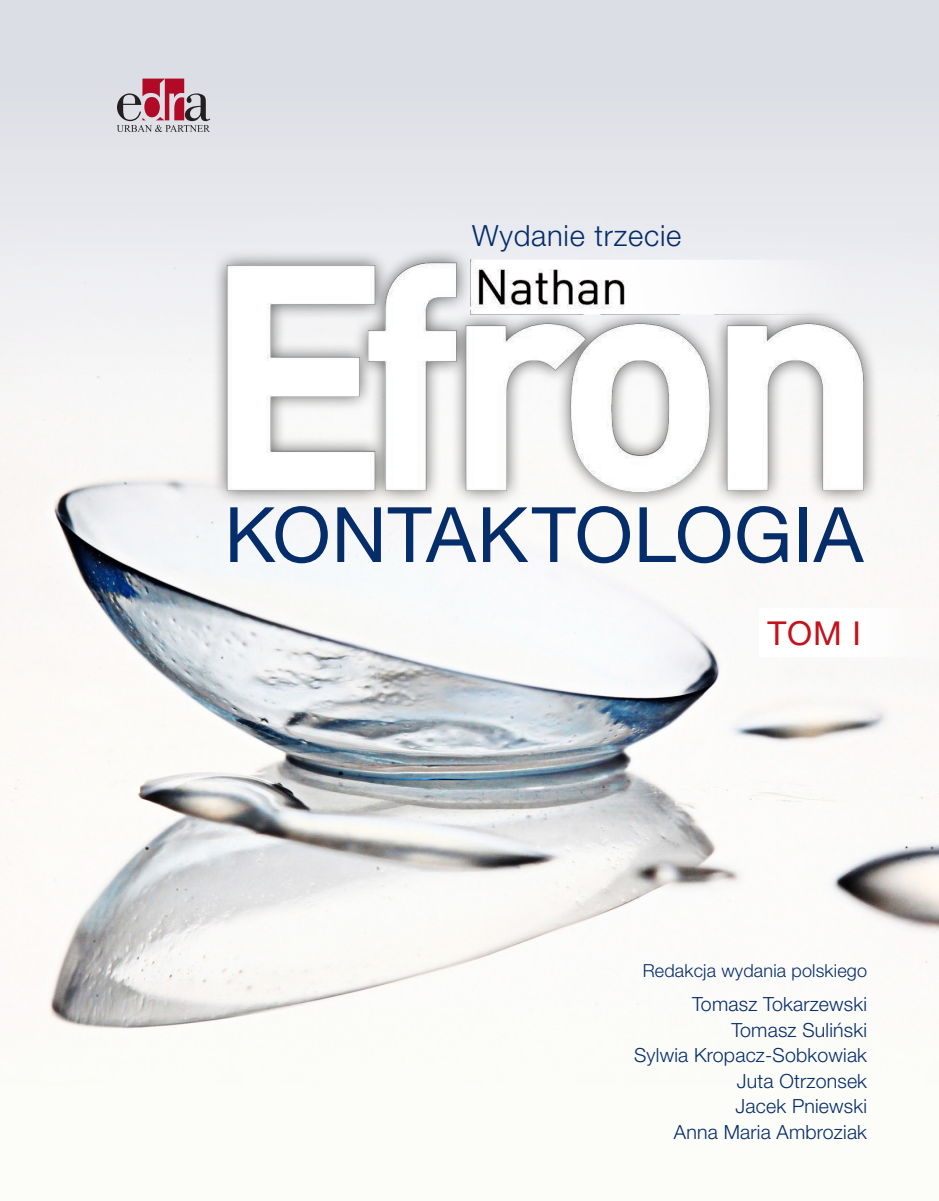
<style>
.page{position:relative;width:939px;height:1201px;background:#fff}
.page>*{position:absolute;margin:0;border:0;box-sizing:border-box;transform-origin:0 0}
.t1{font:76.5px "Helvetica Neue LT Pro";letter-spacing:.01em;color:#052d6a}
.t2{font:33px "Helvetica Neue LT Pro";color:#c4121a}
.t3{font:300 29.25px "Helvetica Neue LT Pro";letter-spacing:.025em;color:#052d6a}
.t4{font:300 19.5px "Helvetica Neue LT Pro";letter-spacing:.01em;color:#052d6a}
.t5{font:300 18px "Helvetica Neue LT Pro";letter-spacing:.01em;color:#052d6a}
</style>
<div class="page">
<img style="left:0;top:373px;width:939px;height:638px">
<div style="left:0;top:1011px;width:939px;height:189px;background:#fcfdf8"></div>
<div style="left:0;top:0;width:939px;height:373px;background:#edeef2"></div>
<div style="left:0;top:0;width:939px;height:264px;background:#dfe1e7"></div>
<img style="left:175px;top:222px;width:739px;height:350px">
<div style="left:758px;top:609px;width:181px;height:48px;background:#fff"></div>
<svg style="left:117px;top:79px;width:93px;height:53px"></svg>
<p class="t3" style="left:472px;top:218px;width:211px">Wydanie trzecie</p>
<p class="t1" style="left:224px;top:489px;width:640px">KONTAKTOLOGIA</p>
<h2 class="t2" style="left:767px;top:613px;width:95px">TOM I</h2>
<p class="t5" style="left:642px;top:959px;width:226px">Redakcja wydania polskiego</p>
<p class="t4" style="left:692px;top:992px;width:176px">Tomasz Tokarzewski</p>
<p class="t4" style="left:731px;top:1017px;width:137px">Tomasz Suliński</p>
<p class="t4" style="left:634px;top:1043px;width:234px">Sylwia Kropacz-Sobkowiak</p>
<p class="t4" style="left:737px;top:1068px;width:132px">Juta Otrzonsek</p>
<p class="t4" style="left:735px;top:1094px;width:133px">Jacek Pniewski</p>
<p class="t4" style="left:674px;top:1119px;width:194px">Anna Maria Ambroziak</p>
</div>
